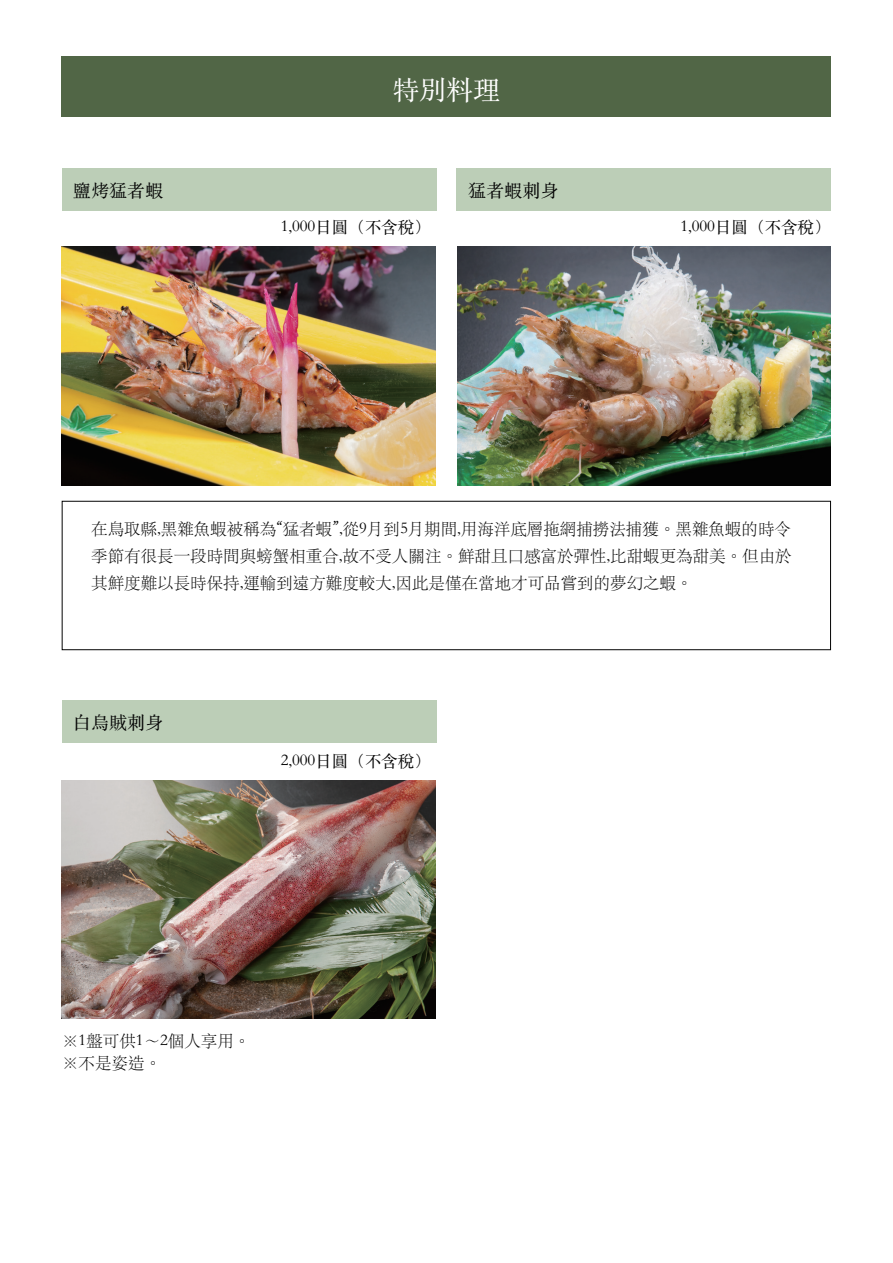
<style>
.page{position:relative;width:893px;height:1263px;background:#fff}
.page>*{position:absolute;margin:0;border:0;box-sizing:border-box;transform-origin:0 0}
.t1{font:27px "ST Songti TC Regular";color:#fff}
.t2{font:18px "ST Songti TC Regular";letter-spacing:.005em;color:#030303}
.t3{font:16.5px/27px "ST Songti TC Light";color:#030303;text-align:justify}
.t4{font:16.5px "ST Songti TC Regular";color:#030303}
</style>
<div class="page">
<div style="left:62px;top:56px;width:769px;height:61px;background:#516646"></div>
<div style="left:62px;top:168px;width:374px;height:43px;background:#bcceb7"></div>
<img style="left:62px;top:780px;width:373px;height:239px">
<div style="left:456px;top:168px;width:375px;height:43px;background:#bcceb7"></div>
<div style="left:62px;top:700px;width:374px;height:43px;background:#bcceb7"></div>
<div style="left:62px;top:501px;width:768px;height:149px;border:1px solid #030303"></div>
<img style="left:62px;top:246px;width:373px;height:239px">
<img style="left:457px;top:246px;width:374px;height:239px">
<p class="t2" style="left:73px;top:179px;width:92px">鹽烤猛者蝦</p>
<h1 class="t1" style="left:392px;top:73px;width:109px">特別料理</h1>
<p class="t4" style="left:281px;top:216px;width:152px">1,000日圓（不含稅）</p>
<p class="t2" style="left:468px;top:179px;width:92px">猛者蝦刺身</p>
<p class="t4" style="left:680px;top:216px;width:152px">1,000日圓（不含稅）</p>
<p class="t3" style="left:91px;top:514px;width:702px">在鳥取縣,黑雜魚蝦被稱為“猛者蝦”,從9月到5月期間,用海洋底層拖網捕撈法捕獲︒黑雜魚蝦的時令季節有很長一段時間與螃蟹相重合,故不受人關注︒鮮甜且口感富於彈性,比甜蝦更為甜美︒但由於其鮮度難以長時保持,運輸到遠方難度較大,因此是僅在當地才可品嘗到的夢幻之蝦︒</p>
<p class="t2" style="left:73px;top:711px;width:92px">白烏賊刺身</p>
<p class="t4" style="left:281px;top:750px;width:152px">2,000日圓（不含稅）</p>
<p class="t3" style="left:62px;top:1029px;width:190px;line-height:22.5px">※1盤可供1～2個人享用︒ ※不是姿造︒</p>
</div>
